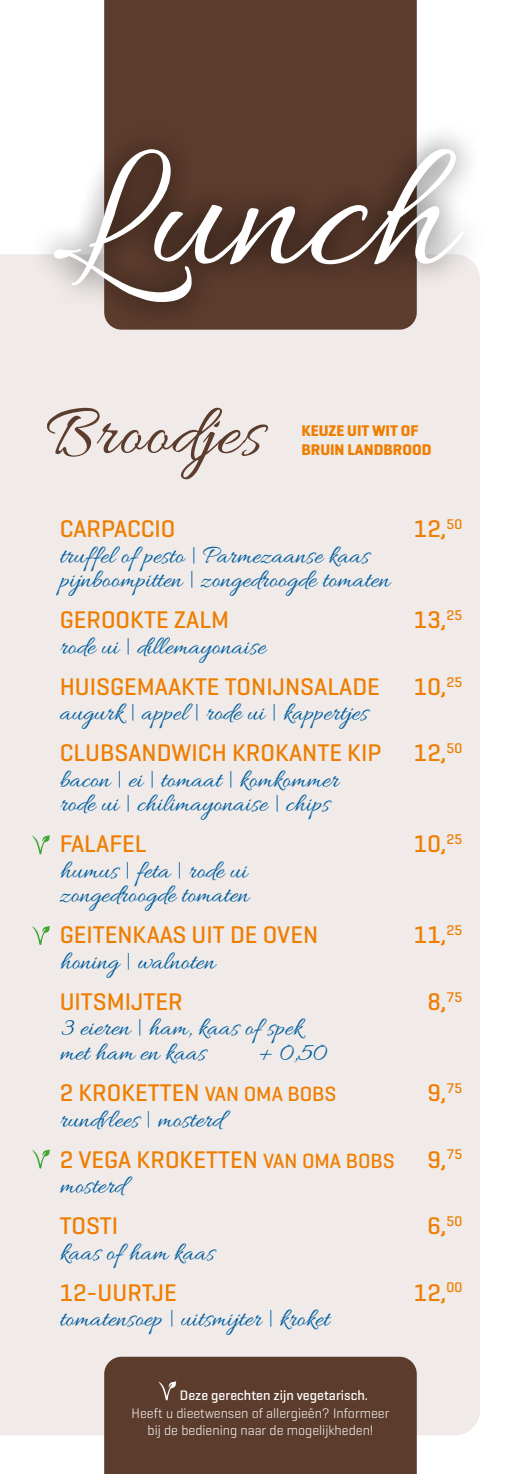
<style>
.page{position:relative;width:521px;height:1474px;background:#fff}
.page>*{position:absolute;margin:0;border:0;box-sizing:border-box;transform-origin:0 0}
.t1{font:186.72px "Allura";color:#fff}
.t2{font:73.5px "Allura";letter-spacing:.01em;color:#5c3c2d}
.t3{font:26.25px/24.5px "Allura";color:#005d9f}
.t4{font:500 24.5px "Geogrotesque";color:#ef7d00}
.t5{font:700 15.75px/19.2px "Geogrotesque";color:#ef7d00}
.t6{font:300 14px/17.5px "Geogrotesque";color:#fff;text-align:center}
.t7{font:500 14px "Geogrotesque";color:#fff}
.s1{font-size:21px}
</style>
<div class="page">
<div style="left:0;top:254px;width:480px;height:1181px;background:#f0ebe9"></div>
<div style="left:104px;top:0;width:313px;height:330px;background:#5c3c2d"></div>
<div style="left:30px;top:123px;width:458px;height:205px;background:#000;opacity:.75"></div>
<svg style="left:32px;top:835px;width:18px;height:19px"></svg>
<svg style="left:32px;top:925px;width:18px;height:20px"></svg>
<svg style="left:32px;top:1149px;width:18px;height:19px"></svg>
<div style="left:104px;top:1356px;width:313px;height:117px;background:#5c3c2d"></div>
<svg style="left:158px;top:1381px;width:18px;height:19px"></svg>
<h1 class="t1" style="left:52px;top:110px;width:401px">Lunch</h1>
<h2 class="t2" style="left:46px;top:392px;width:218px">Broodjes</h2>
<p class="t5" style="left:301px;top:421px;width:132px">KEUZE UIT WIT OF<br>BRUIN LANDBROOD</p>
<p class="t4" style="left:60px;top:513px;width:117px">CARPACCIO</p>
<p class="t4" style="left:414px;top:513px;width:50px">12,<sup>50</sup></p>
<p class="t3" style="left:60px;top:545px;width:332px">truffel of pesto | Parmezaanse kaas pijnboompitten | zongedroogde tomaten</p>
<p class="t4" style="left:60px;top:604px;width:171px">GEROOKTE ZALM</p>
<p class="t4" style="left:414px;top:604px;width:50px">13,<sup>25</sup></p>
<p class="t3" style="left:60px;top:636px;width:208px">rode ui | dillemayonaise</p>
<p class="t4" style="left:60px;top:671px;width:322px">HUISGEMAAKTE TONIJNSALADE</p>
<p class="t4" style="left:414px;top:671px;width:50px">10,<sup>25</sup></p>
<p class="t3" style="left:60px;top:702px;width:310px">augurk | appel | rode ui | kappertjes</p>
<p class="t4" style="left:60px;top:737px;width:323px">CLUBSANDWICH KROKANTE KIP</p>
<p class="t4" style="left:414px;top:737px;width:50px">12,<sup>50</sup></p>
<p class="t3" style="left:60px;top:769px;width:281px">bacon | ei | tomaat | komkommer rode ui | chilimayonaise | chips</p>
<p class="t4" style="left:60px;top:828px;width:89px">FALAFEL</p>
<p class="t4" style="left:414px;top:828px;width:50px">10,<sup>25</sup></p>
<p class="t3" style="left:60px;top:860px;width:191px">humus | feta | rode ui zongedroogde tomaten</p>
<p class="t4" style="left:60px;top:919px;width:260px">GEITENKAAS UIT DE OVEN</p>
<p class="t4" style="left:414px;top:919px;width:50px">11,<sup>25</sup></p>
<p class="t3" style="left:60px;top:951px;width:157px">honing | walnoten</p>
<p class="t4" style="left:60px;top:986px;width:124px">UITSMIJTER</p>
<p class="t4" style="left:427px;top:986px;width:36px">8,<sup>75</sup></p>
<p class="t3" style="left:60px;top:1017px;width:244px">3 eieren | ham, kaas of spek met ham en kaas</p>
<p class="t3" style="left:258px;top:1042px;width:71px">+ 0,50</p>
<p class="t4" style="left:60px;top:1077px;width:278px">2 KROKETTEN <span class="s1">VAN OMA BOBS</span></p>
<p class="t4" style="left:427px;top:1077px;width:36px">9,<sup>75</sup></p>
<p class="t3" style="left:60px;top:1108px;width:164px">rundvlees | mosterd</p>
<p class="t4" style="left:60px;top:1143px;width:337px">2 VEGA KROKETTEN <span class="s1">VAN OMA BOBS</span></p>
<p class="t4" style="left:427px;top:1143px;width:36px">9,<sup>75</sup></p>
<p class="t3" style="left:60px;top:1175px;width:66px">mosterd</p>
<p class="t4" style="left:60px;top:1210px;width:60px">TOSTI</p>
<p class="t4" style="left:427px;top:1210px;width:36px">6,<sup>50</sup></p>
<p class="t3" style="left:60px;top:1241px;width:156px">kaas of ham kaas</p>
<p class="t4" style="left:60px;top:1276px;width:119px">12-UURTJE</p>
<p class="t4" style="left:414px;top:1276px;width:50px">12,<sup>00</sup></p>
<p class="t3" style="left:60px;top:1308px;width:271px">tomatensoep | uitsmijter | kroket</p>
<p class="t7" style="left:180px;top:1386px;width:190px">Deze gerechten zijn vegetarisch.</p>
<p class="t6" style="left:132px;top:1403px;width:259px">Heeft u dieetwensen of allergieën? Informeer bij de bediening naar de mogelijkheden!</p>
</div>
